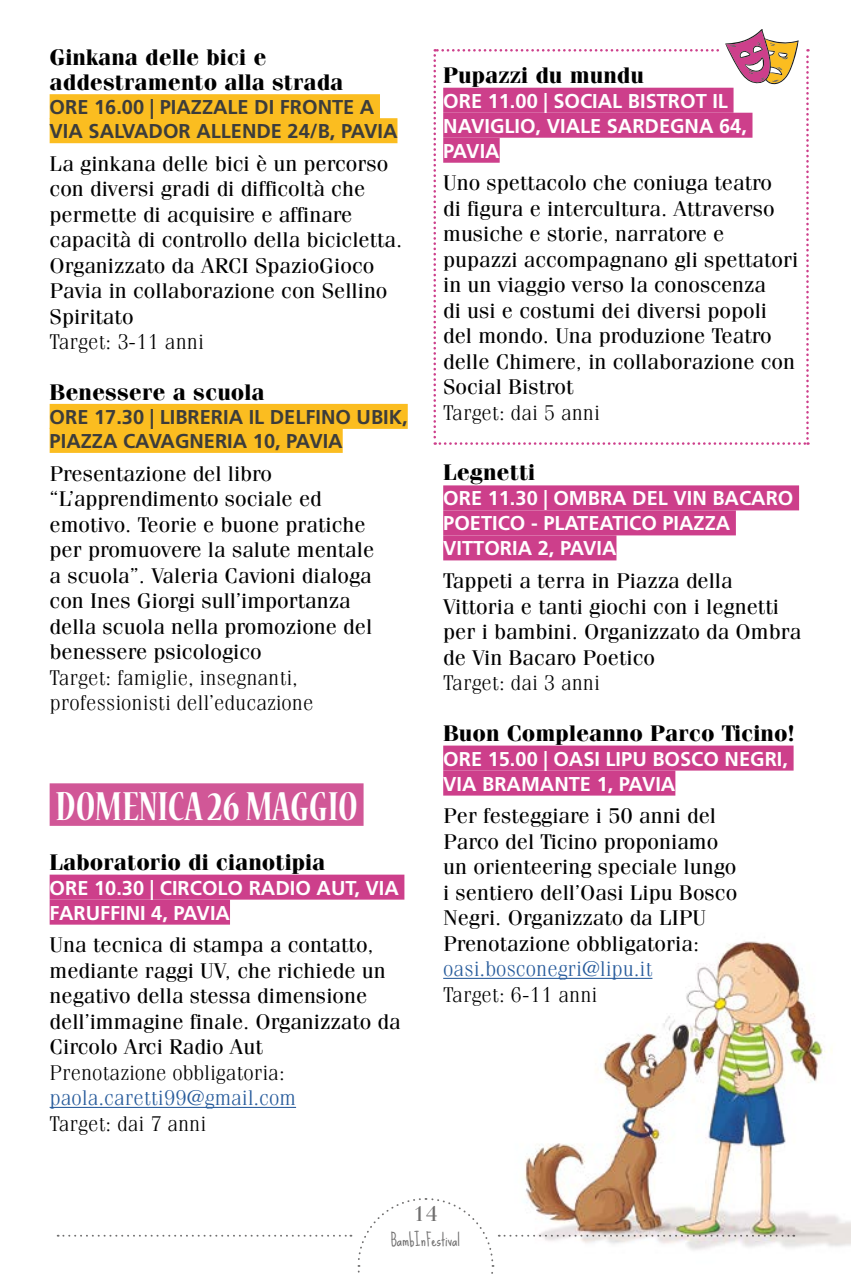
<style>
.page{position:relative;width:851px;height:1276px;background:#fff}
.page>*{position:absolute;margin:0;border:0;box-sizing:border-box;transform-origin:0 0}
.t1{font:700 condensed 45px "Nueva Std";color:#fff;scale:.9 1}
.t2{font:700 22.5px/25px "Fenice Std";color:#000;scale:1.05 1}
.t3{font:21.25px/25.5px "Fenice";color:#000;scale:1.05 1}
.t4{font:300 21.25px/25.5px "Fenice";color:#000;scale:1.05 1}
.t5{font:300 21.25px "Fenice";color:#275b9b;scale:1.05 1}
.t6{font:21.25px "Fenice";color:#706f6f;scale:1.05 1}
.t7{font:700 20px/25px "Frutiger LT Std";color:#fff}
.t8{font:700 20px/24px "Frutiger LT Std";color:#3c3c3b}
.t9{font:15px "Sue Ellen Francisco";color:#706f6f}
</style>
<div class="page">
<svg style="left:58px;top:1198px;width:437px;height:76px"></svg>
<svg style="left:433px;top:29px;width:375px;height:416px"></svg>
<div style="left:50px;top:94px;width:330px;height:25px;background:#fbbd20"></div>
<div style="left:50px;top:118px;width:347px;height:25px;background:#fbbd20"></div>
<div style="left:50px;top:404px;width:357px;height:25px;background:#fbbd20"></div>
<div style="left:50px;top:428px;width:292px;height:25px;background:#fbbd20"></div>
<div style="left:50px;top:783px;width:313px;height:43px;background:#d15797"></div>
<div style="left:50px;top:874px;width:354px;height:25px;background:#cd3f8b"></div>
<div style="left:50px;top:899px;width:180px;height:25px;background:#cd3f8b"></div>
<hr style="left:50px;top:1107px;width:246px;height:1px;background:#275b9b">
<img style="left:497px;top:941px;width:353px;height:309px">
<div style="left:443px;top:88px;width:290px;height:25px;background:#cd3f8b"></div>
<div style="left:443px;top:113px;width:309px;height:25px;background:#cd3f8b"></div>
<div style="left:443px;top:138px;width:56px;height:25px;background:#cd3f8b"></div>
<div style="left:443px;top:485px;width:356px;height:25px;background:#cd3f8b"></div>
<div style="left:443px;top:510px;width:292px;height:25px;background:#cd3f8b"></div>
<div style="left:443px;top:535px;width:173px;height:25px;background:#cd3f8b"></div>
<div style="left:443px;top:745px;width:350px;height:25px;background:#cd3f8b"></div>
<div style="left:443px;top:770px;width:232px;height:25px;background:#cd3f8b"></div>
<hr style="left:443px;top:978px;width:209px;height:1px;background:#275b9b">
<p class="t2" style="left:50px;top:45px;width:281px">Ginkana delle bici e addestramento alla strada</p>
<p class="t8" style="left:50px;top:95px;width:349px">ORE 16.00 | PIAZZALE DI FRONTE A<br>VIA SALVADOR ALLENDE 24/B, PAVIA</p>
<p class="t3" style="left:50px;top:150px;width:337px">La ginkana delle bici è un percorso con diversi gradi di difficoltà che permette di acquisire e affinare capacità di controllo della bicicletta.<br>Organizzato da ARCI SpazioGioco<br>Pavia in collaborazione con Sellino<br>Spiritato</p>
<p class="t4" style="left:50px;top:329px;width:148px">Target: 3-11 anni</p>
<p class="t2" style="left:50px;top:379px;width:206px">Benessere a scuola</p>
<p class="t8" style="left:50px;top:405px;width:359px">ORE 17.30 | LIBRERIA IL DELFINO UBIK,<br>PIAZZA CAVAGNERIA 10, PAVIA</p>
<p class="t3" style="left:50px;top:460px;width:310px">Presentazione del libro “L’apprendimento sociale ed emotivo. Teorie e buone pratiche per promuovere la salute mentale a scuola”. Valeria Cavioni dialoga con Ines Giorgi sull’importanza della scuola nella promozione del benessere psicologico</p>
<p class="t4" style="left:50px;top:664px;width:253px">Target: famiglie, insegnanti, professionisti dell’educazione</p>
<h1 class="t1" style="left:55px;top:785px;width:337px">DOMENICA 26 MAGGIO</h1>
<p class="t2" style="left:50px;top:849px;width:264px">Laboratorio di cianotipia</p>
<p class="t7" style="left:50px;top:875px;width:350px">ORE 10.30 | CIRCOLO RADIO AUT, VIA<br>FARUFFINI 4, PAVIA</p>
<p class="t3" style="left:50px;top:931px;width:336px">Una tecnica di stampa a contatto, mediante raggi UV, che richiede un negativo della stessa dimensione dell’immagine finale. Organizzato da<br>Circolo Arci Radio Aut</p>
<p class="t4" style="left:50px;top:1059px;width:225px">Prenotazione obbligatoria:</p>
<p class="t5" style="left:50px;top:1085px;width:236px">paola.caretti99@gmail.com</p>
<p class="t4" style="left:50px;top:1110px;width:151px">Target: dai 7 anni</p>
<p class="t2" style="left:443px;top:62px;width:193px">Pupazzi du mundu</p>
<p class="t7" style="left:443px;top:88px;width:305px">ORE 11.00 | SOCIAL BISTROT IL<br>NAVIGLIO, VIALE SARDEGNA 64,<br>PAVIA</p>
<p class="t3" style="left:443px;top:170px;width:340px">Uno spettacolo che coniuga teatro<br>di figura e intercultura. Attraverso musiche e storie, narratore e pupazzi accompagnano gli spettatori in un viaggio verso la conoscenza<br>di usi e costumi dei diversi popoli del mondo. Una produzione Teatro delle Chimere, in collaborazione con<br>Social Bistrot</p>
<p class="t4" style="left:443px;top:399px;width:151px">Target: dai 5 anni</p>
<p class="t2" style="left:443px;top:460px;width:89px">Legnetti</p>
<p class="t7" style="left:443px;top:486px;width:352px">ORE 11.30 | OMBRA DEL VIN BACARO<br>POETICO - PLATEATICO PIAZZA<br>VITTORIA 2, PAVIA</p>
<p class="t3" style="left:443px;top:567px;width:342px">Tappeti a terra in Piazza della<br>Vittoria e tanti giochi con i legnetti per i bambini. Organizzato da Ombra de Vin Bacaro Poetico</p>
<p class="t4" style="left:443px;top:670px;width:151px">Target: dai 3 anni</p>
<p class="t2" style="left:443px;top:720px;width:336px">Buon Compleanno Parco Ticino!</p>
<p class="t7" style="left:443px;top:746px;width:346px">ORE 15.00 | OASI LIPU BOSCO NEGRI,<br>VIA BRAMANTE 1, PAVIA</p>
<p class="t3" style="left:443px;top:802px;width:281px">Per festeggiare i 50 anni del<br>Parco del Ticino proponiamo un orienteering speciale lungo i sentiero dell’Oasi Lipu Bosco<br>Negri. Organizzato da LIPU<br>Prenotazione obbligatoria:</p>
<p class="t5" style="left:443px;top:956px;width:201px">oasi.bosconegri@lipu.it</p>
<p class="t4" style="left:443px;top:981px;width:148px">Target: 6-11 anni</p>
<p class="t6" style="left:413px;top:1201px;width:25px">14</p>
<p class="t9" style="left:390px;top:1231px;width:71px">BambInFestival</p>
</div>
